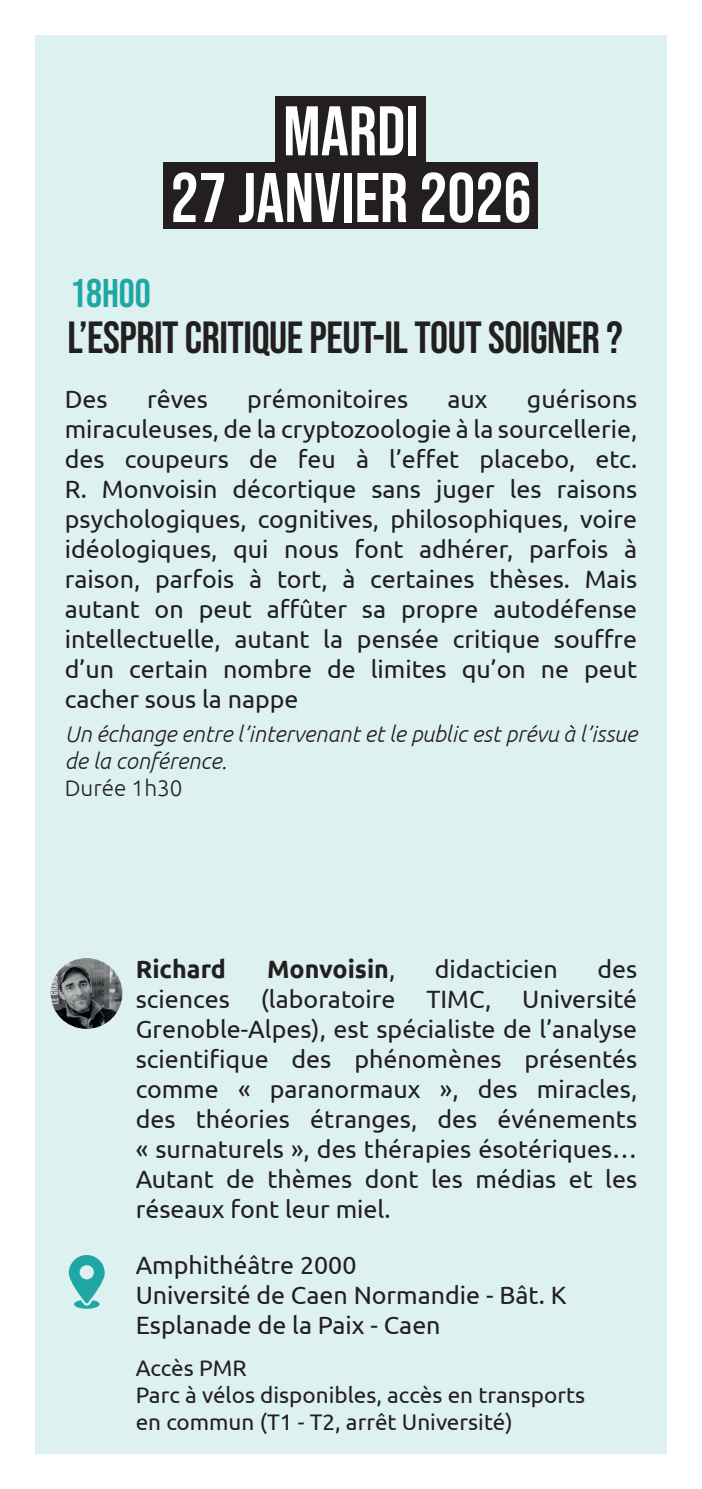
<style>
.page{position:relative;width:702px;height:1489px;background:#fff}
.page>*{position:absolute;margin:0;border:0;box-sizing:border-box;transform-origin:0 0}
.t1{font:70px/66.8px "Bebas Neue";color:#fff;text-align:center}
.t2{font:45px "Bebas Neue";letter-spacing:-.01em;color:#231f20}
.t3{font:40px "Bebas Neue";color:#1ea7a4}
.t4{font:25px/30px "Ubuntu";color:#231f20;text-align:justify}
.t5{font:700 25px "Ubuntu";color:#231f20}
.t6{font:22.5px/27px "Ubuntu";color:#231f20}
.t7{font:italic 300 22.5px/27px "Ubuntu";color:#231f20}
.t8{font:300 22.5px "Ubuntu";color:#231f20}
.s1{font-weight:400}
</style>
<div class="page">
<div style="left:35px;top:35px;width:631px;height:1418px;background:#ddf1f0"></div>
<svg style="left:69px;top:1255px;width:36px;height:52px"></svg>
<div style="left:276px;top:96px;width:150px;height:66px;background:#231f20"></div>
<div style="left:163px;top:162px;width:375px;height:67px;background:#231f20"></div>
<img style="left:51px;top:958px;width:71px;height:70px;border-radius:36px">
<h3 class="t3" style="left:70px;top:271px;width:82px">18H00</h3>
<h1 class="t1" style="left:171px;top:97px;width:362px">MARDI<br>27 JANVIER 2026</h1>
<h2 class="t2" style="left:67px;top:312px;width:557px">L’ESPRIT CRITIQUE PEUT-IL TOUT SOIGNER ?</h2>
<p class="t4" style="left:65px;top:383px;width:44px">Des</p>
<p class="t4" style="left:147px;top:383px;width:62px">rêves</p>
<p class="t4" style="left:247px;top:383px;width:162px">prémonitoires</p>
<p class="t4" style="left:447px;top:383px;width:42px">aux</p>
<p class="t4" style="left:65px;top:383px;width:574px;text-indent:462px">guérisons miraculeuses, de la cryptozoologie à la sourcellerie, des coupeurs de feu à l’effet placebo, etc.<br>R. Monvoisin décortique sans juger les raisons psychologiques, cognitives, philosophiques, voire idéologiques, qui nous font adhérer, parfois à raison, parfois à tort, à certaines thèses. Mais autant on peut affûter sa propre autodéfense intellectuelle, autant la pensée critique souffre d’un certain nombre de limites qu’on ne peut cacher sous la nappe</p>
<p class="t7" style="left:65px;top:719px;width:574px">Un échange entre l’intervenant et le public est prévu à l’issue de la conférence.</p>
<p class="t8" style="left:65px;top:774px;width:119px">Durée 1h30</p>
<p class="t4" style="left:136px;top:952px;width:503px;text-indent:461px">des sciences (laboratoire TIMC, Université Grenoble-Alpes), est spécialiste de l’analyse scientifique des phénomènes présentés comme « paranormaux », des miracles, des théories étranges, des événements « surnaturels », des thérapies ésotériques… Autant de thèmes dont les médias et les réseaux font leur miel.</p>
<p class="t4" style="left:136px;top:1248px;width:432px;text-align:left">Amphithéâtre 2000<br>Université de Caen Normandie - Bât. K<br>Esplanade de la Paix - Caen</p>
<p class="t5" style="left:136px;top:953px;width:92px">Richard</p>
<p class="t5" style="left:267px;top:953px;width:129px">Monvoisin<span class="s1">,</span></p>
<p class="t4" style="left:434px;top:952px;width:125px">didacticien</p>
<p class="t6" style="left:136px;top:1353px;width:451px">Accès PMR<br>Parc à vélos disponibles, accès en transports en commun (T1 - T2, arrêt Université)</p>
</div>
